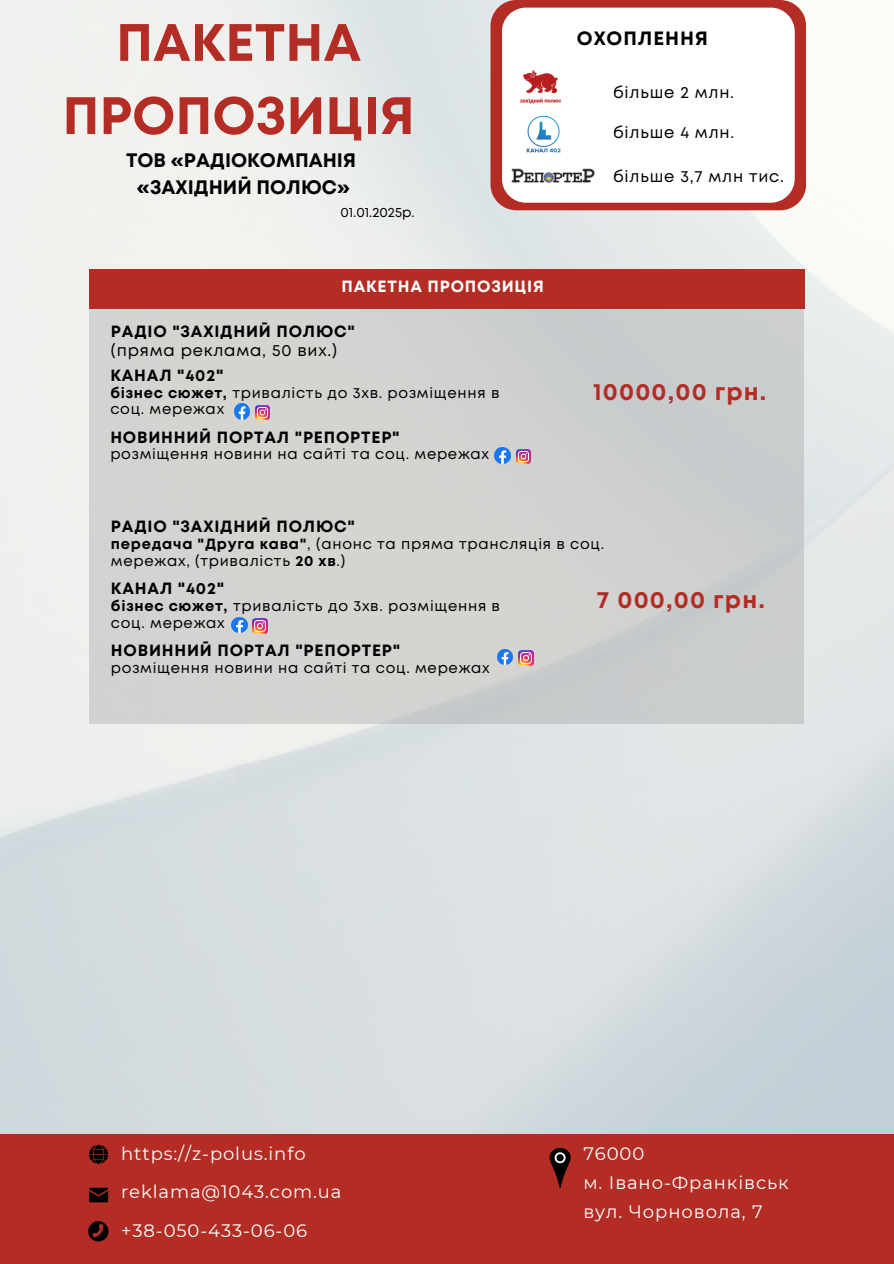
<style>
.page{position:relative;width:894px;height:1264px;background:#fff}
.page>*{position:absolute;margin:0;border:0;box-sizing:border-box;transform-origin:0 0}
.t1{font:700 52.5px/73.2px "Mont";color:#b32d25;text-align:center}
.t2{font:700 23.7px "Mont";letter-spacing:.05em;color:#b32d25}
.t3{font:700 19.5px/27px "Mont";color:#000;text-align:center}
.t4{font:700 19.2px "Mont";letter-spacing:.05em;color:#000}
.t5{font:18px/38.2px "Montserrat";letter-spacing:.05em;color:#fff}
.t6{font:700 16.2px "Mont";letter-spacing:.05em;color:#000}
.t7{font:16.2px/19.2px "Mont";letter-spacing:.05em;color:#000}
.t8{font:700 16.2px "Mont";letter-spacing:.05em;color:#fff}
.t9{font:14.7px/16.8px "Mont";letter-spacing:.05em;color:#000}
.t10{font:13.5px "Mont";color:#000}
.s1{font-weight:700}
</style>
<div class="page">
<img style="left:0;top:0;width:893px;height:1133px">
<div style="left:0;top:1133px;width:893px;height:130px;background:#b32d25"></div>
<svg style="left:89px;top:1144px;width:19px;height:19px"></svg>
<svg style="left:89px;top:1187px;width:19px;height:15px"></svg>
<svg style="left:88px;top:1221px;width:20px;height:20px"></svg>
<svg style="left:550px;top:1148px;width:20px;height:39px"></svg>
<div style="left:490px;top:0;width:315px;height:210px;background:#b32d25;border-radius:26px"></div>
<div style="left:501px;top:8px;width:293px;height:195px;background:#fff;border-radius:24px"></div>
<img style="left:511px;top:168px;width:83px;height:15px">
<img style="left:526px;top:115px;width:35px;height:38px">
<img style="left:520px;top:70px;width:41px;height:34px">
<div style="left:89px;top:269px;width:715px;height:40px;background:#b32d25"></div>
<div style="left:89px;top:309px;width:714px;height:414px;background:#d3d3d1"></div>
<img style="left:495px;top:448px;width:15px;height:15px">
<img style="left:516px;top:449px;width:14px;height:15px">
<img style="left:497px;top:649px;width:15px;height:16px">
<img style="left:518px;top:650px;width:15px;height:15px">
<img style="left:232px;top:617px;width:15px;height:16px">
<img style="left:253px;top:618px;width:14px;height:15px">
<img style="left:234px;top:404px;width:16px;height:15px">
<img style="left:255px;top:405px;width:15px;height:15px">
<h3 class="t1" style="left:62px;top:10px;width:354px">ПАКЕТНА<br>ПРОПОЗИЦІЯ</h3>
<h1 class="t3" style="left:126px;top:148px;width:231px">ТОВ «РАДІОКОМПАНІЯ «ЗАХІДНИЙ ПОЛЮС»</h1>
<p class="t10" style="left:340px;top:207px;width:76px">01.01.2025р.</p>
<h6 class="t8" style="left:341px;top:281px;width:204px">ПАКЕТНА ПРОПОЗИЦІЯ</h6>
<p class="t7" style="left:111px;top:323px;width:245px"><span class="s1">РАДІО "ЗАХІДНИЙ ПОЛЮС" </span>(пряма реклама, 50 вих.)</p>
<p class="t6" style="left:110px;top:369px;width:115px">КАНАЛ "402"</p>
<p class="t9" style="left:110px;top:385px;width:390px"><span class="s1">бізнес сюжет,</span> тривалість до 3хв. розміщення в соц. мережах</p>
<h6 class="t6" style="left:110px;top:431px;width:291px">НОВИННИЙ ПОРТАЛ "РЕПОРТЕР"</h6>
<h6 class="t9" style="left:110px;top:447px;width:380px">розміщення новини на сайті та соц. мережах</h6>
<h3 class="t4" style="left:576px;top:31px;width:132px">ОХОПЛЕННЯ</h3>
<p class="t7" style="left:613px;top:84px;width:122px">більше 2 млн.</p>
<h6 class="t7" style="left:613px;top:124px;width:123px">більше 4 млн.</h6>
<h6 class="t7" style="left:613px;top:168px;width:172px">більше 3,7 млн тис.</h6>
<p class="t2" style="left:593px;top:382px;width:175px">10000,00 грн.</p>
<h6 class="t6" style="left:111px;top:520px;width:245px">РАДІО "ЗАХІДНИЙ ПОЛЮС"</h6>
<h6 class="t9" style="left:111px;top:536px;width:494px"><span class="s1">передача "Друга кава"</span>, (анонс та пряма трансляція в соц. мережах, (тривалість <span class="s1">20 хв</span>.)</h6>
<p class="t6" style="left:111px;top:582px;width:115px">КАНАЛ "402"</p>
<p class="t9" style="left:111px;top:598px;width:390px"><span class="s1">бізнес сюжет,</span> тривалість до 3хв. розміщення в соц. мережах</p>
<h6 class="t6" style="left:111px;top:644px;width:291px">НОВИННИЙ ПОРТАЛ "РЕПОРТЕР"</h6>
<h6 class="t9" style="left:111px;top:660px;width:380px">розміщення новини на сайті та соц. мережах</h6>
<h5 class="t2" style="left:596px;top:590px;width:169px">7 000,00 грн.</h5>
<p class="t5" style="left:121px;top:1134px;width:222px">https://z-polus.info reklama@1043.com.ua +38-050-433-06-06</p>
<p class="t5" style="left:583px;top:1138px;width:206px;line-height:29.2px">76000<br>м. Івано-Франківськ вул. Чорновола, 7</p>
</div>
